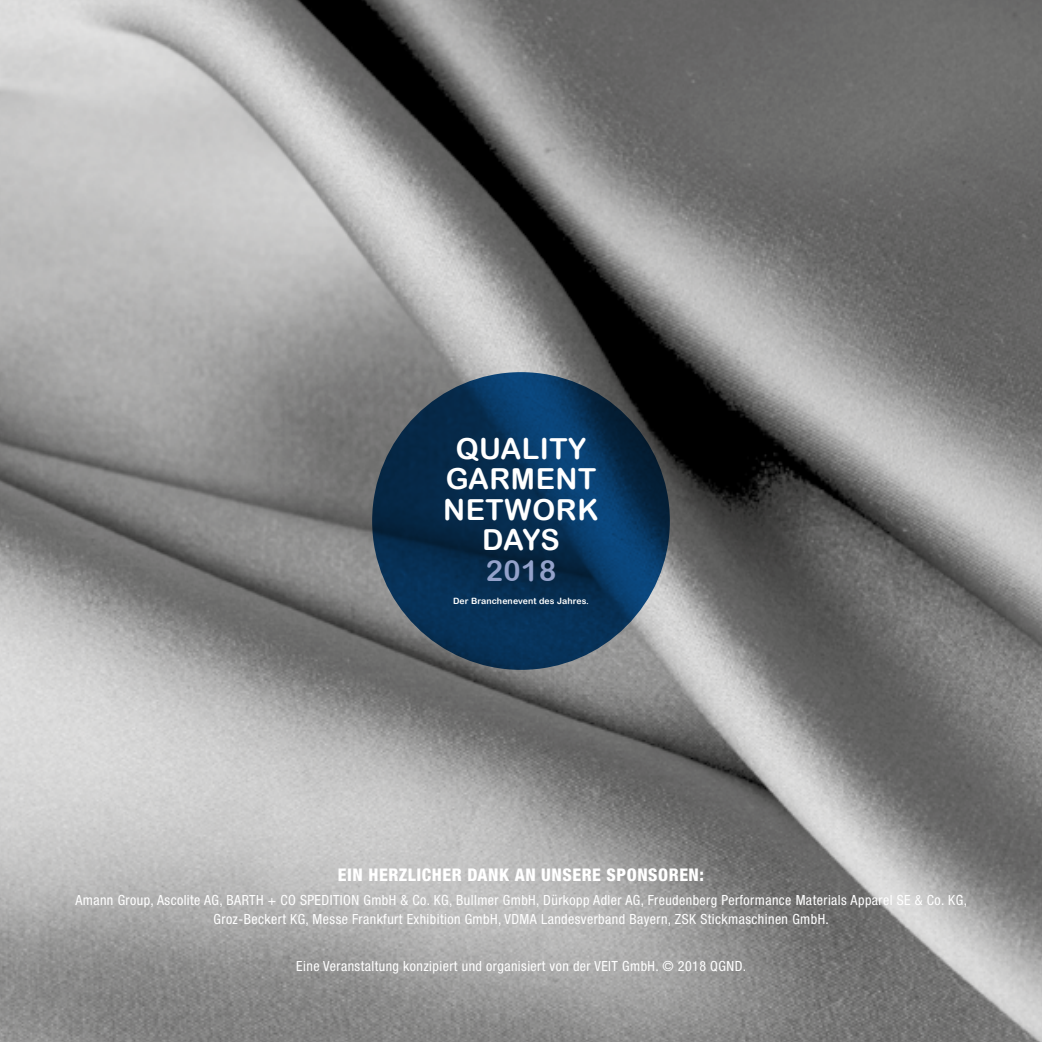
<style>
.page{position:relative;width:1042px;height:1042px;background:#fff}
.page>*{position:absolute;margin:0;border:0;box-sizing:border-box;transform-origin:0 0}
.t1{font:29.05px/30.4px "Arial Rounded MT Bold";letter-spacing:.02em;color:#fff;text-align:center}
.t2{font:29.05px "Arial Rounded MT Bold";color:#94a2cb}
.t3{font:800 condensed 17.5px "Helvetica Neue LT Std";letter-spacing:.03em;color:#fff}
.t4{font:condensed 14px/19.2px "Helvetica Neue LT Std";letter-spacing:.03em;color:#fff;text-align:center}
.t5{font:8.75px "Arial Rounded MT Bold";letter-spacing:.015em;color:#fff}
</style>
<div class="page">
<img style="left:0;top:0;width:1042px;height:1042px">
<svg style="left:372px;top:372px;width:298px;height:298px;background:#073056"></svg>
<h1 class="t1" style="left:443px;top:433px;width:157px">QUALITY<br>GARMENT<br>NETWORK<br>DAYS</h1>
<h1 class="t2" style="left:486px;top:553px;width:72px">2018</h1>
<p class="t5" style="left:453px;top:596px;width:137px">Der Branchenevent des Jahres.</p>
<p class="t3" style="left:338px;top:864px;width:368px">EIN HERZLICHER DANK AN UNSERE SPONSOREN:</p>
<p class="t4" style="left:75px;top:890px;width:893px">Amann Group, Ascolite AG, BARTH + CO SPEDITION GmbH &amp; Co. KG, Bullmer GmbH, Dürkopp Adler AG, Freudenberg Performance Materials Apparel SE &amp; Co. KG,<br>Groz-Beckert KG, Messe Frankfurt Exhibition GmbH, VDMA Landesverband Bayern, ZSK Stickmaschinen GmbH.</p>
<p class="t4" style="left:296px;top:956px;width:451px">Eine Veranstaltung konzipiert und organisiert von der VEIT GmbH. © 2018 QGND.</p>
</div>
